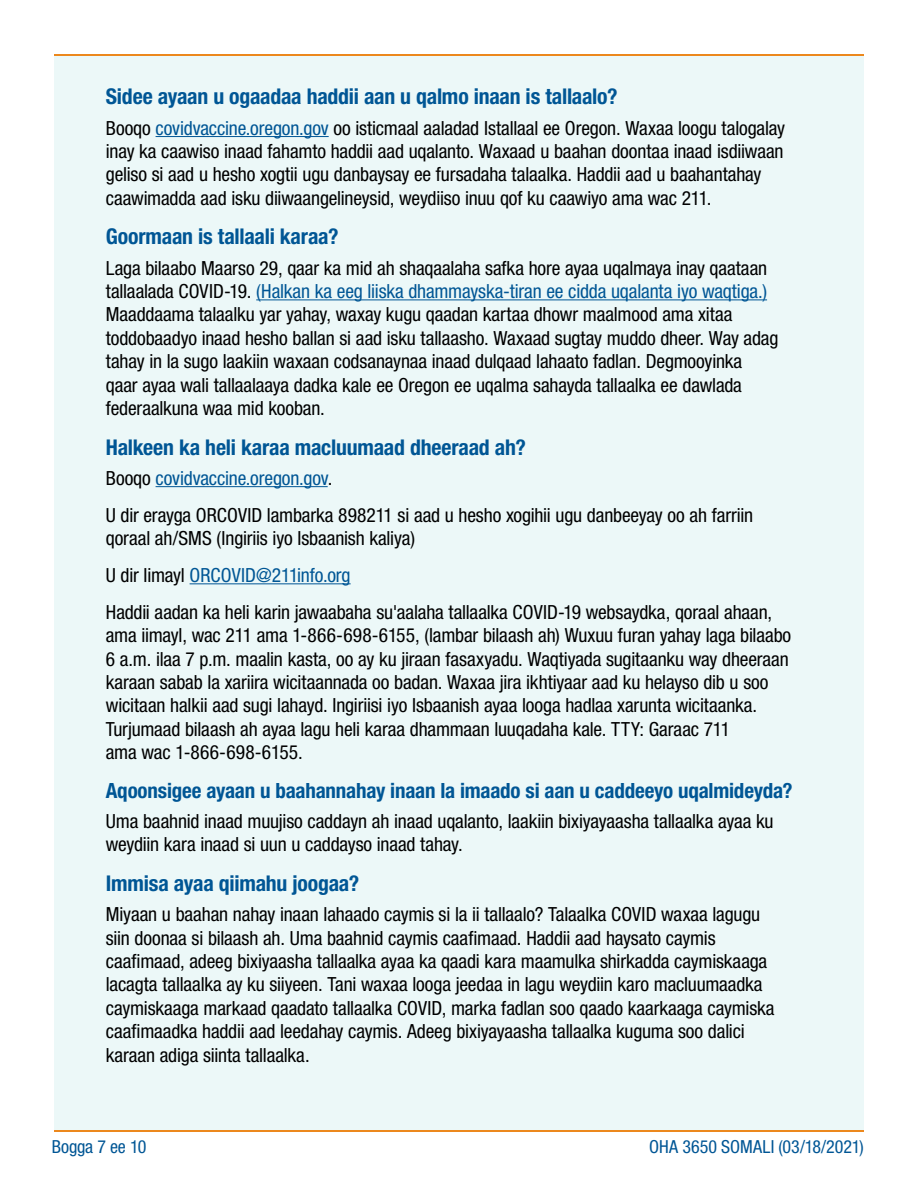
<style>
.page{position:relative;width:918px;height:1188px;background:#fff}
.page>*{position:absolute;margin:0;border:0;box-sizing:border-box;transform-origin:0 0}
.t1{font:700 condensed 21.75px "Helvetica Neue LT Std";letter-spacing:-.01em;color:#005695}
.t2{font:700 condensed 21px "Helvetica Neue LT Std";letter-spacing:-.01em;color:#005695}
.t3{font:condensed 19.5px/23.4px "Helvetica Neue LT Std";letter-spacing:-.01em;color:#000}
.t4{font:condensed 18px "Helvetica Neue LT Std";color:#005695}
.s1{color:#005695}
</style>
<div class="page">
<div style="left:54px;top:56px;width:810px;height:1074px;background:#ecf8f8"></div>
<hr style="left:54px;top:54px;width:810px;height:2px;background:#ec881d">
<hr style="left:54px;top:1130px;width:810px;height:1px;background:#ec881d">
<hr style="left:156px;top:136px;width:173px;height:1px;background:#005695">
<hr style="left:256px;top:299px;width:511px;height:1px;background:#005695">
<hr style="left:156px;top:486px;width:172px;height:1px;background:#005695">
<hr style="left:190px;top:583px;width:161px;height:1px;background:#005695">
<p class="t1" style="left:106px;top:84px;width:513px">Sidee ayaan u ogaadaa haddii aan u qalmo inaan is tallaalo?</p>
<p class="t3" style="left:106px;top:116px;width:681px">Booqo <span class="s1">covidvaccine.oregon.gov</span> oo isticmaal aaladad Istallaal ee Oregon. Waxaa loogu talogalay inay ka caawiso inaad fahamto haddii aad uqalanto. Waxaad u baahan doontaa inaad isdiiwaan geliso si aad u hesho xogtii ugu danbaysay ee fursadaha talaalka. Haddii aad u baahantahay caawimadda aad isku diiwaangelineysid, weydiiso inuu qof ku caawiyo ama wac 211.</p>
<p class="t1" style="left:106px;top:223px;width:234px">Goormaan is tallaali karaa?</p>
<p class="t3" style="left:106px;top:256px;width:674px">Laga bilaabo Maarso 29, qaar ka mid ah shaqaalaha safka hore ayaa uqalmaya inay qaataan tallaalada COVID-19. <span class="s1">(Halkan ka eeg liiska dhammayska-tiran ee cidda uqalanta iyo waqtiga.)<br></span>Maaddaama talaalku yar yahay, waxay kugu qaadan kartaa dhowr maalmood ama xitaa toddobaadyo inaad hesho ballan si aad isku tallaasho. Waxaad sugtay muddo dheer. Way adag tahay in la sugo laakiin waxaan codsanaynaa inaad dulqaad lahaato fadlan. Degmooyinka qaar ayaa wali tallaalaaya dadka kale ee Oregon ee uqalma sahayda tallaalka ee dawlada federaalkuna waa mid kooban.</p>
<p class="t1" style="left:106px;top:434px;width:422px">Halkeen ka heli karaa macluumaad dheeraad ah?</p>
<p class="t3" style="left:106px;top:459px;width:649px;line-height:36.9px">Booqo <span class="s1">covidvaccine.oregon.gov</span>.<br>U dir erayga ORCOVID lambarka 898211 si aad u hesho xogihii ugu danbeeyay oo ah farriin</p>
<p class="t3" style="left:106px;top:520px;width:668px;line-height:36.9px">qoraal ah/SMS (Ingiriis iyo Isbaanish kaliya)<br>U dir Iimayl <span class="s1">ORCOVID@211info.org<br></span>Haddii aadan ka heli karin jawaabaha su'aalaha tallaalka COVID-19 websaydka, qoraal ahaan,</p>
<p class="t3" style="left:106px;top:623px;width:687px">ama iimayl, wac 211 ama 1-866-698-6155, (lambar bilaash ah) Wuxuu furan yahay laga bilaabo 6 a.m. ilaa 7 p.m. maalin kasta, oo ay ku jiraan fasaxyadu. Waqtiyada sugitaanku way dheeraan karaan sabab la xariira wicitaannada oo badan. Waxaa jira ikhtiyaar aad ku helayso dib u soo wicitaan halkii aad sugi lahayd. Ingiriisi iyo Isbaanish ayaa looga hadlaa xarunta wicitaanka.<br>Turjumaad bilaash ah ayaa lagu heli karaa dhammaan luuqadaha kale. TTY: Garaac 711<br>ama wac 1-866-698-6155.</p>
<p class="t2" style="left:106px;top:778px;width:688px">Aqoonsigee ayaan u baahannahay inaan la imaado si aan u caddeeyo uqalmideyda?</p>
<p class="t3" style="left:106px;top:809px;width:669px">Uma baahnid inaad muujiso caddayn ah inaad uqalanto, laakiin bixiyayaasha tallaalka ayaa ku weydiin kara inaad si uun u caddayso inaad tahay.</p>
<p class="t1" style="left:106px;top:870px;width:255px">Immisa ayaa qiimahu joogaa?</p>
<p class="t3" style="left:106px;top:902px;width:670px">Miyaan u baahan nahay inaan lahaado caymis si la ii tallaalo? Talaalka COVID waxaa lagugu siin doonaa si bilaash ah. Uma baahnid caymis caafimaad. Haddii aad haysato caymis caafimaad, adeeg bixiyaasha tallaalka ayaa ka qaadi kara maamulka shirkadda caymiskaaga lacagta tallaalka ay ku siiyeen. Tani waxaa looga jeedaa in lagu weydiin karo macluumaadka caymiskaaga markaad qaadato tallaalka COVID, marka fadlan soo qaado kaarkaaga caymiska caafimaadka haddii aad leedahay caymis. Adeeg bixiyayaasha tallaalka kuguma soo dalici karaan adiga siinta tallaalka.</p>
<p class="t4" style="left:52px;top:1137px;width:96px">Bogga 7 ee 10</p>
<p class="t4" style="left:649px;top:1137px;width:216px">OHA 3650 SOMALI (03/18/2021)</p>
</div>
